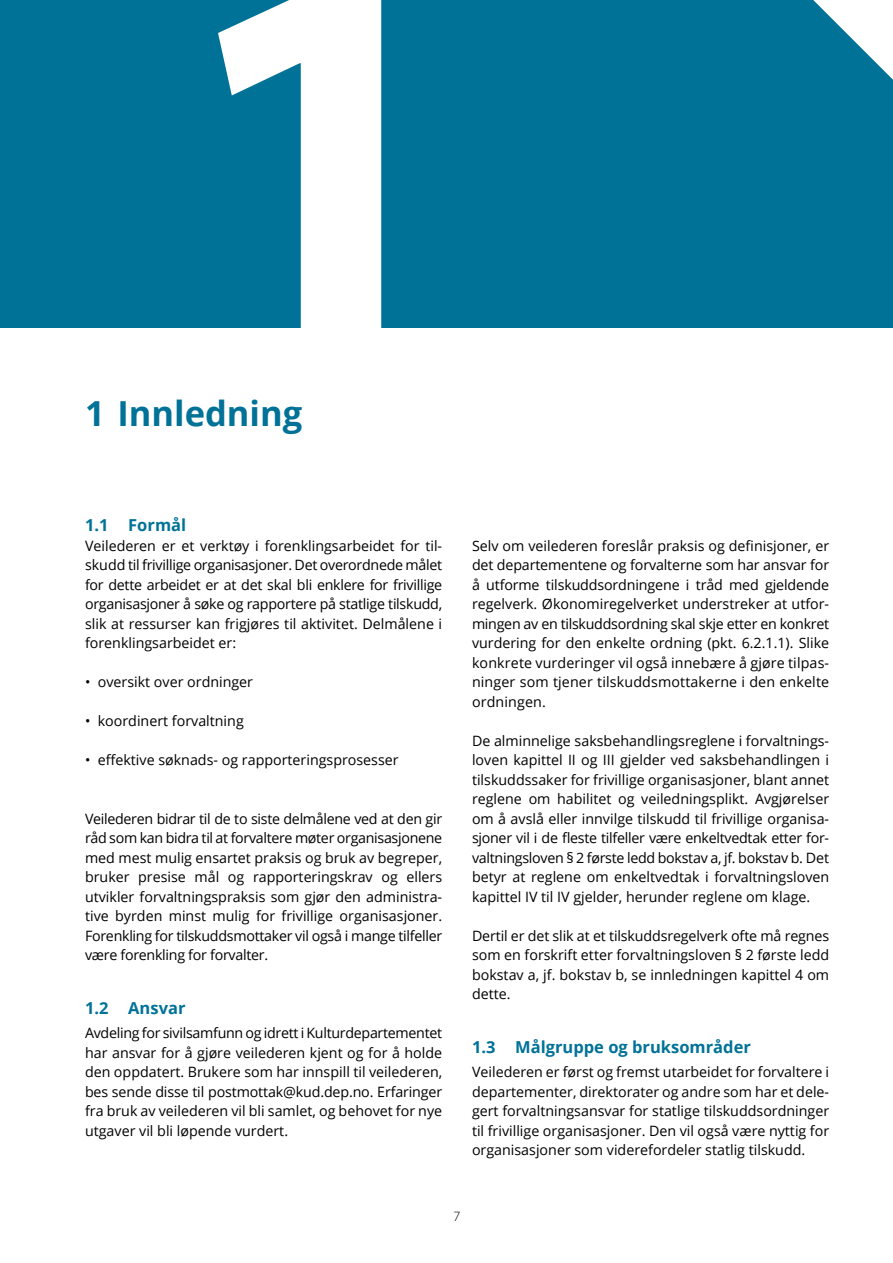
<style>
.page{position:relative;width:893px;height:1263px;background:#fff}
.page>*{position:absolute;margin:0;border:0;box-sizing:border-box;transform-origin:0 0}
.t1{font:700 547.5px "Dep Myriad";color:#fff}
.t2{font:700 34.5px "Open Sans";color:#007298}
.t3{font:700 16.5px "Open Sans";color:#007298}
.Normal--start{font:14.25px/19.5px "Open Sans";color:#000;text-align:justify}
.t4{font:300 14.25px "Myriad Pro";color:#000}
</style>
<div class="page">
<div style="left:0;top:0;width:893px;height:327px;background:#007298"></div>
<svg style="left:813px;top:0;width:80px;height:80px"></svg>
<p class="t1" style="left:171px;top:-121px;width:305px">1</p>
<p class="t2" style="left:85px;top:389px;width:219px">1 Innledning</p>
<p class="t3" style="left:85px;top:513px;width:103px">1.1 Formål</p>
<p class="Normal--start" style="left:85px;top:536px;width:359px">Veilederen er et verktøy i forenklingsarbeidet for til&shy;skudd til frivillige organisasjoner. Det overordnede målet for dette arbeidet er at det skal bli enklere for frivillige organisasjoner å søke og rapportere på statlige tilskudd, slik at ressurser kan frigjøres til aktivitet. Delmålene i forenklingsarbeidet er:</p>
<p class="Normal--start" style="left:85px;top:672px;width:170px">• oversikt over ordninger</p>
<p class="Normal--start" style="left:85px;top:711px;width:160px">• koordinert forvaltning</p>
<p class="Normal--start" style="left:85px;top:750px;width:315px">• effektive søknads- og rapporteringsprosesser</p>
<p class="Normal--start" style="left:85px;top:809px;width:359px">Veilederen bidrar til de to siste delmålene ved at den gir råd som kan bidra til at forvaltere møter organisasjonene med mest mulig ensartet praksis og bruk av begreper, bruker presise mål og rapporteringskrav og ellers utvikler forvaltningspraksis som gjør den administra&shy;tive byrden minst mulig for frivillige organisasjoner.<br>Forenkling for tilskuddsmottaker vil også i mange tilfeller være forenkling for forvalter.</p>
<p class="t3" style="left:85px;top:997px;width:102px">1.2 Ansvar</p>
<p class="Normal--start" style="left:85px;top:1023px;width:359px">Avdeling for sivilsamfunn og idrett i Kulturdepartementet har ansvar for å gjøre veilederen kjent og for å holde den oppdatert. Brukere som har innspill til veilederen, bes sende disse til postmottak@kud.dep.no. Erfaringer fra bruk av veilederen vil bli samlet, og behovet for nye utgaver vil bli løpende vurdert.</p>
<p class="Normal--start" style="left:472px;top:536px;width:359px">Selv om veilederen foreslår praksis og definisjoner, er det departementene og forvalterne som har ansvar for å utforme tilskuddsordningene i tråd med gjeldende regelverk. Økonomiregelverket understreker at utfor&shy;mingen av en tilskuddsordning skal skje etter en konkret vurdering for den enkelte ordning (pkt. 6.2.1.1). Slike konkrete vurderinger vil også innebære å gjøre tilpas&shy;ninger som tjener tilskuddsmottakerne i den enkelte ordningen.</p>
<p class="Normal--start" style="left:472px;top:730px;width:359px">De alminnelige saksbehandlingsreglene i forvaltnings&shy;loven kapittel II og III gjelder ved saksbehandlingen i tilskuddssaker for frivillige organisasjoner, blant annet reglene om habilitet og veiledningsplikt. Avgjørelser om å avslå eller innvilge tilskudd til frivillige organisa&shy;sjoner vil i de fleste tilfeller være enkeltvedtak etter for&shy;valtningsloven § 2 første ledd bokstav a, jf. bokstav b. Det betyr at reglene om enkeltvedtak i forvaltningsloven kapittel IV til IV gjelder, herunder reglene om klage.</p>
<p class="Normal--start" style="left:472px;top:925px;width:359px">Dertil er det slik at et tilskuddsregelverk ofte må regnes som en forskrift etter forvaltningsloven § 2 første ledd bokstav a, jf. bokstav b, se innledningen kapittel 4 om dette.</p>
<p class="t3" style="left:472px;top:1036px;width:280px">1.3 Målgruppe og bruksområder</p>
<p class="Normal--start" style="left:472px;top:1062px;width:359px">Veilederen er først og fremst utarbeidet for forvaltere i departementer, direktorater og andre som har et dele&shy;gert forvaltningsansvar for statlige tilskuddsordninger til frivillige organisasjoner. Den vil også være nyttig for organisasjoner som viderefordeler statlig tilskudd.</p>
<p class="t4" style="left:454px;top:1208px;width:8px">7</p>
</div>
